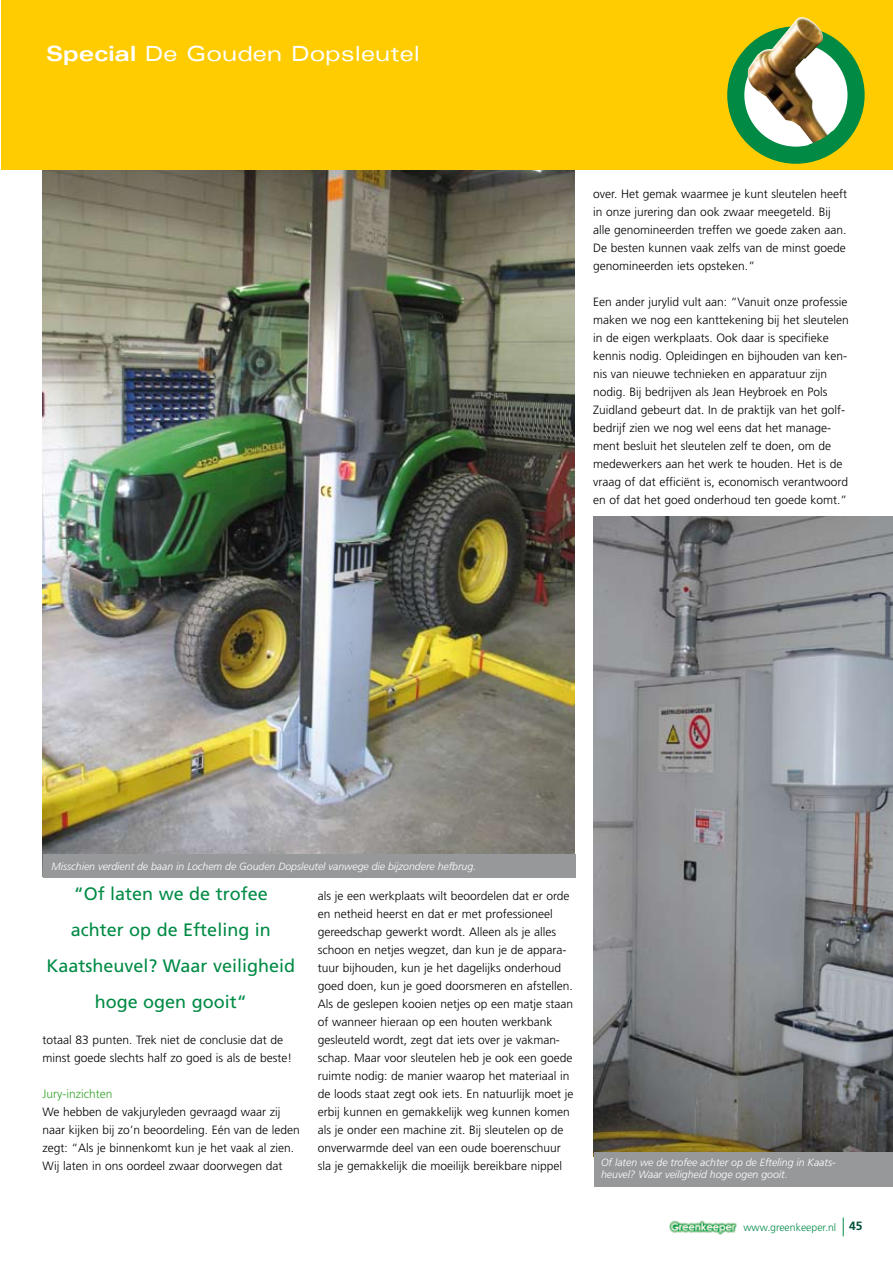
<style>
.page{position:relative;width:893px;height:1263px;background:#fff}
.page>*{position:absolute;margin:0;border:0;box-sizing:border-box;transform-origin:0 0}
.t1{font:expanded 21px "Univers";color:#fff}
.t2{font:18px/36px "Frutiger";color:#008b45;text-align:center}
.t3{font:300 12px/18px "Frutiger";color:#000}
.t4{font:300 12px "Frutiger";color:#35a32c}
.t5{font:italic 300 10.5px/12.6px "Frutiger";color:#fff}
.t6{font:300 10.5px "Frutiger";color:#008b45}
.s1{font-weight:700}
.s2{font-weight:700;font-size:12px;color:#00513c}
</style>
<div class="page">
<svg style="left:843px;top:1217px;width:1px;height:19px"></svg>
<img style="left:669px;top:1220px;width:68px;height:15px">
<img style="left:43px;top:170px;width:532px;height:685px">
<div style="left:1px;top:0;width:892px;height:170px;background:#fecc00"></div>
<img style="left:593px;top:517px;width:300px;height:640px">
<div style="left:43px;top:855px;width:532px;height:23px;background:#97989a"></div>
<div style="left:594px;top:1152px;width:299px;height:35px;background:#97989a"></div>
<svg style="left:736px;top:35px;width:120px;height:120px"></svg>
<div style="left:727px;top:26px;width:138px;height:138px;border:17px solid #008a44;border-radius:50%"></div>
<img style="left:746px;top:17px;width:87px;height:131px">
<svg style="left:803px;top:125px;width:36px;height:27px"></svg>
<h1 class="t1" style="left:46px;top:41px;width:375px"><span class="s1">Special</span> De Gouden Dopsleutel</h1>
<p class="t3" style="left:593px;top:185px;width:255px">over. Het gemak waarmee je kunt sleutelen heeft in onze jurering dan ook zwaar meegeteld. Bij alle genomineerden treffen we goede zaken aan.<br>De besten kunnen vaak zelfs van de minst goede genomineerden iets opsteken.”</p>
<p class="t3" style="left:593px;top:293px;width:257px">Een ander jurylid vult aan: “Vanuit onze professie maken we nog een kanttekening bij het sleutelen in de eigen werkplaats. Ook daar is specifieke kennis nodig. Opleidingen en bijhouden van ken&shy;nis van nieuwe technieken en apparatuur zijn nodig. Bij bedrijven als Jean Heybroek en Pols Zuidland gebeurt dat. In de praktijk van het golf&shy;bedrijf zien we nog wel eens dat het manage&shy;ment besluit het sleutelen zelf te doen, om de medewerkers aan het werk te houden. Het is de vraag of dat efficiënt is, economisch verantwoord en of dat het goed onderhoud ten goede komt.”</p>
<p class="t5" style="left:51px;top:860px;width:426px">Misschien verdient de baan in Lochem de Gouden Dopsleutel vanwege die bijzondere hefbrug.</p>
<h2 class="t2" style="left:46px;top:876px;width:250px">“Of laten we de trofee achter op de Efteling in<br>Kaatsheuvel? Waar veiligheid hoge ogen gooit“</h2>
<p class="t3" style="left:43px;top:1031px;width:251px">totaal 83 punten. Trek niet de conclusie dat de minst goede slechts half zo goed is als de beste!</p>
<p class="t4" style="left:43px;top:1087px;width:71px">Jury-inzichten</p>
<p class="t3" style="left:43px;top:1103px;width:259px">We hebben de vakjuryleden gevraagd waar zij naar kijken bij zo’n beoordeling. Eén van de leden zegt: “Als je binnenkomt kun je het vaak al zien.<br>Wij laten in ons oordeel zwaar doorwegen dat</p>
<p class="t3" style="left:318px;top:887px;width:257px">als je een werkplaats wilt beoordelen dat er orde en netheid heerst en dat er met professioneel gereedschap gewerkt wordt. Alleen als je alles schoon en netjes wegzet, dan kun je de appara&shy;tuur bijhouden, kun je het dagelijks onderhoud goed doen, kun je goed doorsmeren en afstellen.<br>Als de geslepen kooien netjes op een matje staan of wanneer hieraan op een houten werkbank gesleuteld wordt, zegt dat iets over je vakman&shy;schap. Maar voor sleutelen heb je ook een goede ruimte nodig: de manier waarop het materiaal in de loods staat zegt ook iets. En natuurlijk moet je erbij kunnen en gemakkelijk weg kunnen komen als je onder een machine zit. Bij sleutelen op de onverwarmde deel van een oude boerenschuur sla je gemakkelijk die moeilijk bereikbare nippel</p>
<p class="t5" style="left:601px;top:1156px;width:236px">Of laten we de trofee achter op de Efteling in Kaats&shy;heuvel? Waar veiligheid hoge ogen gooit.</p>
<p class="t6" style="left:743px;top:1221px;width:121px">www.greenkeeper.nl <span class="s2">45</span></p>
</div>
